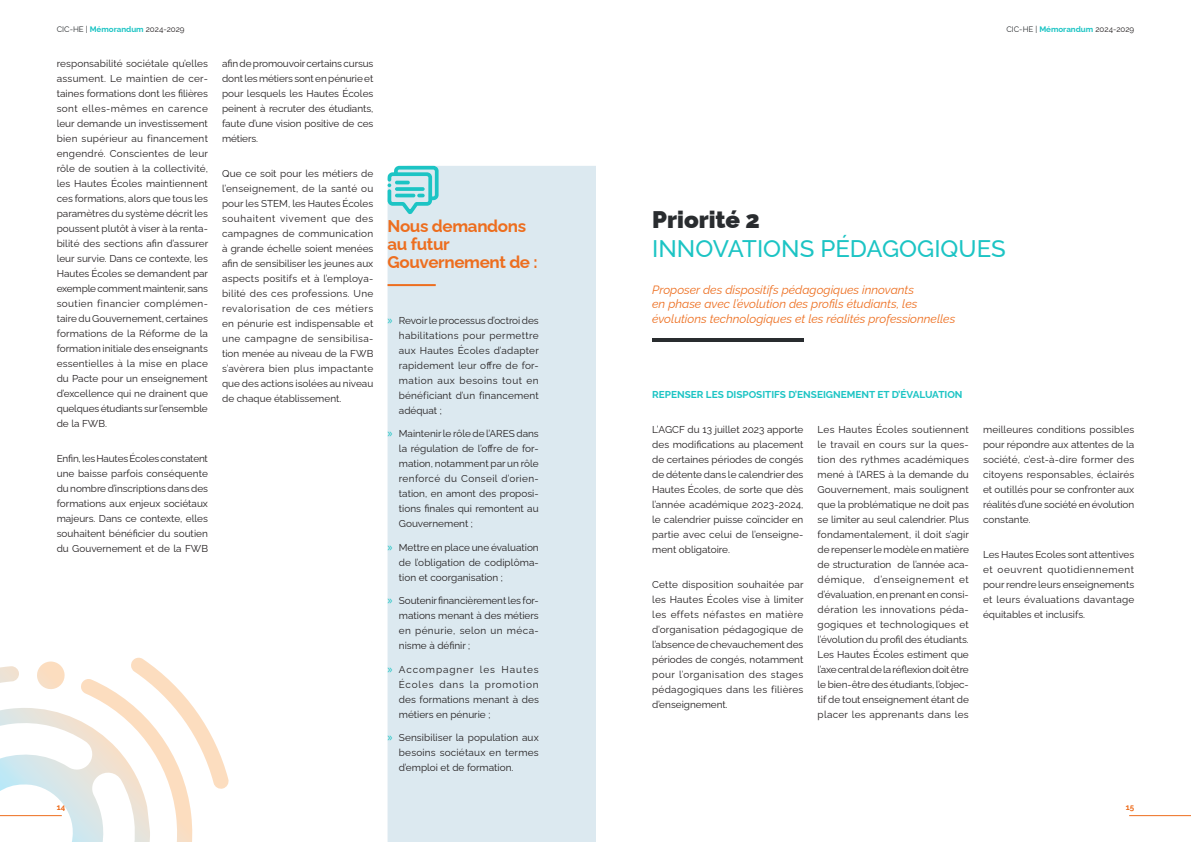
<style>
.page{position:relative;width:1191px;height:842px;background:#fff}
.page>*{position:absolute;margin:0;border:0;box-sizing:border-box;transform-origin:0 0}
.t1{font:500 24px "Raleway";color:#1cc4c4}
.t2{font:900 24px "Raleway";color:#292c2f}
.t3{font:700 17px/18px "Raleway";letter-spacing:-.02em;color:#ed6e1f}
.t4{font:italic 12px/14.4px "Raleway";color:#ed6e1f}
.t5{font:10px/15px "Raleway";color:#231f20;text-align:justify}
.t6{font:700 10px "Raleway";color:#1cc4c4}
.t7{font:700 8px "Raleway";color:#1cc4c4}
.t8{font:700 8px "Raleway";color:#ed6e1f}
.s1{font-weight:400;color:#292c2f}
.s2{font-weight:400;color:#231f20}
.s3{font-family:"Myriad Pro";font-size:12px;color:#1cc4c4}
</style>
<div class="page">
<hr style="left:1129px;top:815px;width:62px;height:1px;background:#ed6e1f">
<div style="left:387px;top:166px;width:208px;height:676px;background:#dce9f0"></div>
<hr style="left:652px;top:338px;width:151px;height:4px;background:#292c2f">
<svg style="left:387px;top:166px;width:51px;height:48px;background:#8cd9dd"></svg>
<hr style="left:387px;top:284px;width:49px;height:2px;background:#ed6e1f">
<svg style="left:0;top:658px;width:229px;height:184px"></svg>
<p class="t7" style="left:57px;top:23px;width:129px"><span class="s1">CIC-HE |</span> Mémorandum <span class="s2">2024-2029</span></p>
<p class="t5" style="left:57px;top:55px;width:153px">responsabilité sociétale qu’elles assument. Le maintien de cer&shy;taines formations dont les filières sont elles-mêmes en carence leur demande un investissement bien supérieur au financement engendré. Conscientes de leur rôle de soutien à la collectivité, les Hautes Écoles maintiennent ces formations, alors que tous les paramètres du système décrit les poussent plutôt à viser à la renta&shy;bilité des sections afin d’assurer leur survie. Dans ce contexte, les Hautes Écoles se demandent par exemple comment maintenir, sans soutien financier complémen&shy;taire du Gouvernement, certaines formations de la Réforme de la formation initiale des enseignants essentielles à la mise en place du Pacte pour un enseignement d’excellence qui ne drainent que quelques étudiants sur l’ensemble de la FWB.</p>
<p class="t5" style="left:57px;top:450px;width:153px">Enfin, les Hautes Écoles constatent une baisse parfois conséquente du nombre d’inscriptions dans des formations aux enjeux sociétaux majeurs. Dans ce contexte, elles souhaitent bénéficier du soutien du Gouvernement et de la FWB</p>
<p class="t5" style="left:222px;top:55px;width:153px">afin de promouvoir certains cursus dont les métiers sont en pénurie et pour lesquels les Hautes Écoles peinent à recruter des étudiants, faute d’une vision positive de ces métiers.</p>
<p class="t5" style="left:222px;top:165px;width:153px">Que ce soit pour les métiers de l’enseignement, de la santé ou pour les STEM, les Hautes Écoles souhaitent vivement que des campagnes de communication à grande échelle soient menées afin de sensibiliser les jeunes aux aspects positifs et à l’employa&shy;bilité des ces professions. Une revalorisation de ces métiers en pénurie est indispensable et une campagne de sensibilisa&shy;tion menée au niveau de la FWB s’avèrera bien plus impactante que des actions isolées au niveau de chaque établissement.</p>
<p class="t8" style="left:57px;top:801px;width:10px">14</p>
<p class="t3" style="left:387px;top:215px;width:152px">Nous demandons au futur<br>Gouvernement de :</p>
<p class="t5" style="left:399px;top:312px;width:142px;text-indent:-11px"><span class="s3">»</span> Revoir le processus d’octroi des habilitations pour permettre aux Hautes Écoles d’adapter rapidement leur offre de for&shy;mation aux besoins tout en bénéficiant d’un financement adéquat ;</p>
<p class="t5" style="left:399px;top:425px;width:141px;text-indent:-11px"><span class="s3">»</span> Maintenir le rôle de l’ARES dans la régulation de l’offre de for&shy;mation, notamment par un rôle renforcé du Conseil d’orien&shy;tation, en amont des proposi&shy;tions finales qui remontent au Gouvernement ;</p>
<p class="t5" style="left:399px;top:539px;width:141px;text-indent:-11px"><span class="s3">»</span> Mettre en place une évaluation de l’obligation de codiplôma&shy;tion et coorganisation ;</p>
<p class="t5" style="left:399px;top:592px;width:141px;text-indent:-11px"><span class="s3">»</span> Soutenir financièrement les for&shy;mations menant à des métiers en pénurie, selon un méca&shy;nisme à définir ;</p>
<p class="t5" style="left:399px;top:661px;width:141px;text-indent:-11px"><span class="s3">»</span> Accompagner les Hautes Écoles dans la promotion des formations menant à des métiers en pénurie ;</p>
<p class="t5" style="left:399px;top:729px;width:141px;text-indent:-11px"><span class="s3">»</span> Sensibiliser la population aux besoins sociétaux en termes d’emploi et de formation.</p>
<p class="t7" style="left:1006px;top:23px;width:129px"><span class="s1">CIC-HE |</span> Mémorandum <span class="s2">2024-2029</span></p>
<p class="t2" style="left:652px;top:201px;width:109px">Priorité 2</p>
<p class="t1" style="left:652px;top:230px;width:355px">INNOVATIONS PÉDAGOGIQUES</p>
<p class="t4" style="left:652px;top:281px;width:305px">Proposer des dispositifs pédagogiques innovants<br>en phase avec l’évolution des profils étudiants, les évolutions technologiques et les réalités professionnelles</p>
<p class="t6" style="left:652px;top:387px;width:312px">REPENSER LES DISPOSITIFS D’ENSEIGNEMENT ET D’ÉVALUATION</p>
<p class="t5" style="left:652px;top:421px;width:153px">L’AGCF du 13 juillet 2023 apporte des modifications au placement de certaines périodes de congés de détente dans le calendrier des Hautes Écoles, de sorte que dès l’année académique 2023-2024, le calendrier puisse coïncider en partie avec celui de l’enseigne&shy;ment obligatoire.</p>
<p class="t5" style="left:652px;top:576px;width:153px">Cette disposition souhaitée par les Hautes Écoles vise à limiter les effets néfastes en matière d’organisation pédagogique de l’absence de chevauchement des périodes de congés, notamment pour l’organisation des stages pédagogiques dans les filières d’enseignement.</p>
<p class="t5" style="left:817px;top:421px;width:153px">Les Hautes Écoles soutiennent le travail en cours sur la ques&shy;tion des rythmes académiques mené à l’ARES à la demande du Gouvernement, mais soulignent que la problématique ne doit pas se limiter au seul calendrier. Plus fondamentalement, il doit s’agir de repenser le modèle en matière de structuration de l’année aca&shy;démique, d’enseignement et d’évaluation, en prenant en consi&shy;dération les innovations péda&shy;gogiques et technologiques et l’évolution du profil des étudiants.<br>Les Hautes Écoles estiment que l’axe central de la réflexion doit être le bien-être des étudiants, l’objec&shy;tif de tout enseignement étant de placer les apprenants dans les</p>
<p class="t5" style="left:983px;top:421px;width:153px">meilleures conditions possibles pour répondre aux attentes de la société, c’est-à-dire former des citoyens responsables, éclairés et outillés pour se confronter aux réalités d’une société en évolution constante.</p>
<p class="t5" style="left:983px;top:546px;width:153px">Les Hautes Ecoles sont attentives et oeuvrent quotidiennement pour rendre leurs enseignements et leurs évaluations davantage équitables et inclusifs.</p>
<p class="t8" style="left:1125px;top:801px;width:10px">15</p>
</div>
